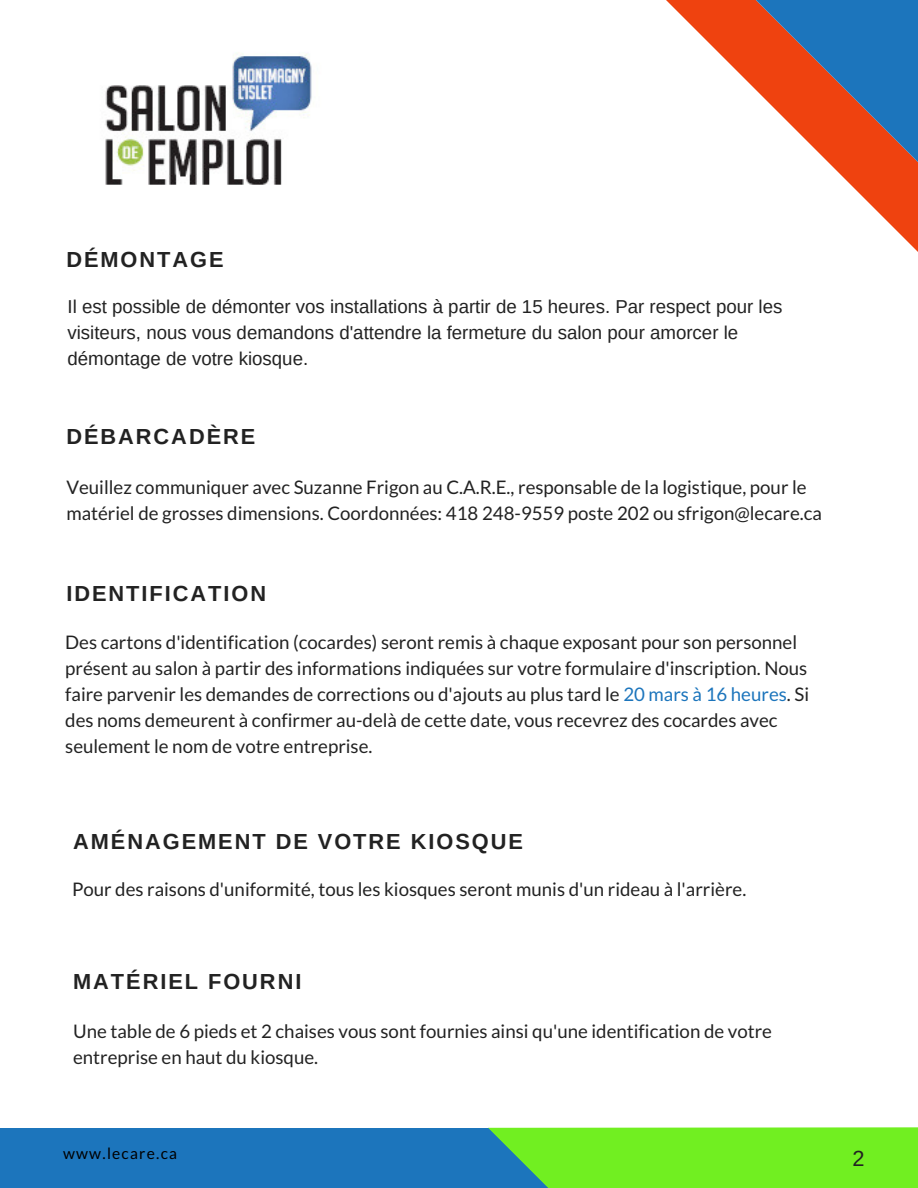
<style>
.page{position:relative;width:918px;height:1188px;background:#fff}
.page>*{position:absolute;margin:0;border:0;box-sizing:border-box;transform-origin:0 0}
.t1{font:700 21.75px "Arimo";letter-spacing:.09em;color:#222}
.t2{font:21.75px "Arimo";color:#222}
.t3{font:18.75px/25.8px "Lato";color:#222}
.t4{font:18.75px/25.8px "Arimo";color:#222}
.t5{font:15.6px "Lato";letter-spacing:.08em;color:#000}
.s1{color:#1c75bc}
</style>
<div class="page">
<svg style="left:673px;top:0;width:245px;height:247px"></svg>
<img style="left:105px;top:54px;width:207px;height:131px">
<div style="left:0;top:1128px;width:738px;height:60px;background:#1c75bc"></div>
<svg style="left:488px;top:1127px;width:430px;height:61px;background:#6ce62e"></svg>
<p class="t1" style="left:66px;top:247px;width:159px">DÉMONTAGE</p>
<p class="t4" style="left:68px;top:293px;width:716px">Il est possible de démonter vos installations à partir de 15 heures. Par respect pour les visiteurs, nous vous demandons d'attendre la fermeture du salon pour amorcer le démontage de votre kiosque.</p>
<p class="t1" style="left:66px;top:425px;width:191px">DÉBARCADÈRE</p>
<p class="t3" style="left:66px;top:474px;width:757px">Veuillez communiquer avec Suzanne Frigon au C.A.R.E., responsable de la logistique, pour le matériel de grosses dimensions. Coordonnées: 418 248-9559 poste 202 ou sfrigon@lecare.ca</p>
<p class="t1" style="left:66px;top:581px;width:201px">IDENTIFICATION</p>
<p class="t3" style="left:65px;top:629px;width:745px">Des cartons d'identification (cocardes) seront remis à chaque exposant pour son personnel présent au salon à partir des informations indiquées sur votre formulaire d'inscription. Nous faire parvenir les demandes de corrections ou d'ajouts au plus tard le <span class="s1">20 mars à 16 heures</span>. Si des noms demeurent à confirmer au-delà de cette date, vous recevrez des cocardes avec seulement le nom de votre entreprise.</p>
<p class="t1" style="left:73px;top:830px;width:451px">AMÉNAGEMENT DE VOTRE KIOSQUE</p>
<p class="t3" style="left:72px;top:875px;width:676px">Pour des raisons d'uniformité, tous les kiosques seront munis d'un rideau à l'arrière.</p>
<p class="t1" style="left:73px;top:969px;width:230px">MATÉRIEL FOURNI</p>
<p class="t3" style="left:73px;top:1018px;width:700px">Une table de 6 pieds et 2 chaises vous sont fournies ainsi qu'une identification de votre entreprise en haut du kiosque.</p>
<p class="t5" style="left:63px;top:1143px;width:116px">www.lecare.ca</p>
<p class="t2" style="left:852px;top:1146px;width:14px">2</p>
</div>
